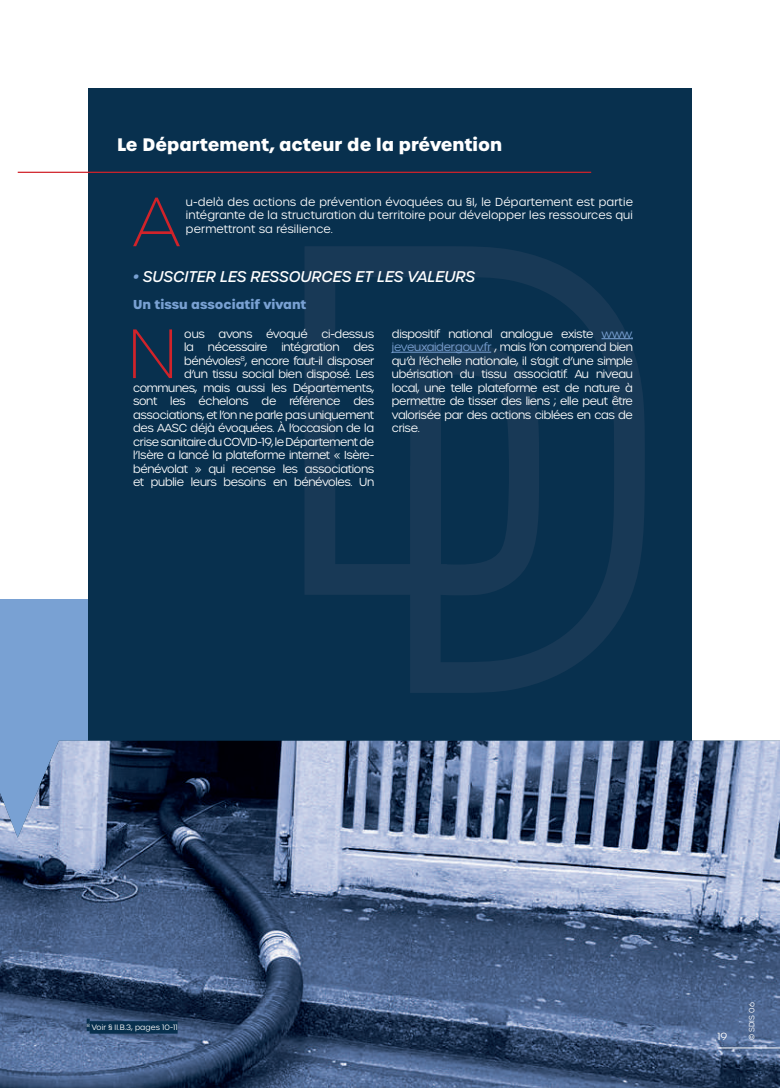
<style>
.page{position:relative;width:780px;height:1088px;background:#fff}
.page>*{position:absolute;margin:0;border:0;box-sizing:border-box;transform-origin:0 0}
.t1{font:100 67.25px "Urbane";color:#d1232a}
.t2{font:700 17.5px "Urbane";color:#fff}
.t3{font:italic 500 15px "Urbane";color:#fff}
.t4{font:700 12.5px "Urbane";color:#79a1d3}
.t5{font:300 11.25px/13.5px "Urbane";letter-spacing:-.03em;color:#fff;text-align:justify}
.t6{font:300 10px "Urbane";color:#fff}
.t7{font:300 7.5px "Urbane";letter-spacing:.01em;color:#fff}
.s1{color:#79a1d3}
</style>
<div class="page">
<div style="left:0;top:599px;width:159px;height:283px;background:#79a1d3"></div>
<div style="left:88px;top:89px;width:603px;height:910px;background:#08304e"></div>
<img style="left:0;top:741px;width:780px;height:347px">
<svg style="left:305px;top:246px;width:340px;height:447px"></svg>
<hr style="left:601px;top:338px;width:32px;height:1px;background:#79a1d3">
<hr style="left:392px;top:352px;width:99px;height:1px;background:#79a1d3">
<hr style="left:18px;top:172px;width:573px;height:1px;background:#d1232a">
<hr style="left:717px;top:1047px;width:63px;height:1px;background:#fff">
<svg style="left:87px;top:1018px;width:3px;height:13px"></svg>
<div style="left:90px;top:1021px;width:88px;height:12px;background:#08304e"></div>
<h2 class="t2" style="left:117px;top:133px;width:386px">Le Département, acteur de la prévention</h2>
<h1 class="t1" style="left:134px;top:180px;width:47px">A</h1>
<p class="t5" style="left:186px;top:195px;width:448px">u-delà des actions de prévention évoquées au §I, le Département est partie intégrante de la structuration du territoire pour développer les ressources qui permettront sa résilience.</p>
<h3 class="t3" style="left:133px;top:267px;width:343px"><span class="s1">•</span> SUSCITER LES RESSOURCES ET LES VALEURS</h3>
<p class="t4" style="left:133px;top:295px;width:175px">Un tissu associatif vivant</p>
<h1 class="t1" style="left:128px;top:312px;width:51px">N</h1>
<p class="t5" style="left:133px;top:327px;width:242px;text-align:right">ous avons évoqué ci-dessus<br>la nécessaire intégration des bénévoles<sup>8</sup>, encore faut-il disposer<br>d’un tissu social bien disposé. Les communes, mais aussi les Départements, sont les échelons de référence des associations, et l’on ne parle pas uniquement des AASC déjà évoquées. À l’occasion de la crise sanitaire du COVID-19, le Département de l’Isère a lancé la plateforme internet « Isère&shy;bénévolat » qui recense les associations et publie leurs besoins en bénévoles. Un</p>
<p class="t5" style="left:392px;top:327px;width:242px">dispositif national analogue existe <span class="s1">www. jeveuxaider.gouv.fr</span> , mais l’on comprend bien qu’à l’échelle nationale, il s’agit d’une simple ubérisation du tissu associatif. Au niveau local, une telle plateforme est de nature à permettre de tisser des liens ; elle peut être valorisée par des actions ciblées en cas de crise.</p>
<p class="t7" style="left:87px;top:1022px;width:92px"><sup>8</sup> Voir § II.B.3, pages 10-11</p>
<p class="t6" style="left:717px;top:1030px;width:11px">19</p>
<p class="t7" style="left:746px;top:1040px;width:39px;rotate:-90deg">© SDIS 06</p>
</div>
